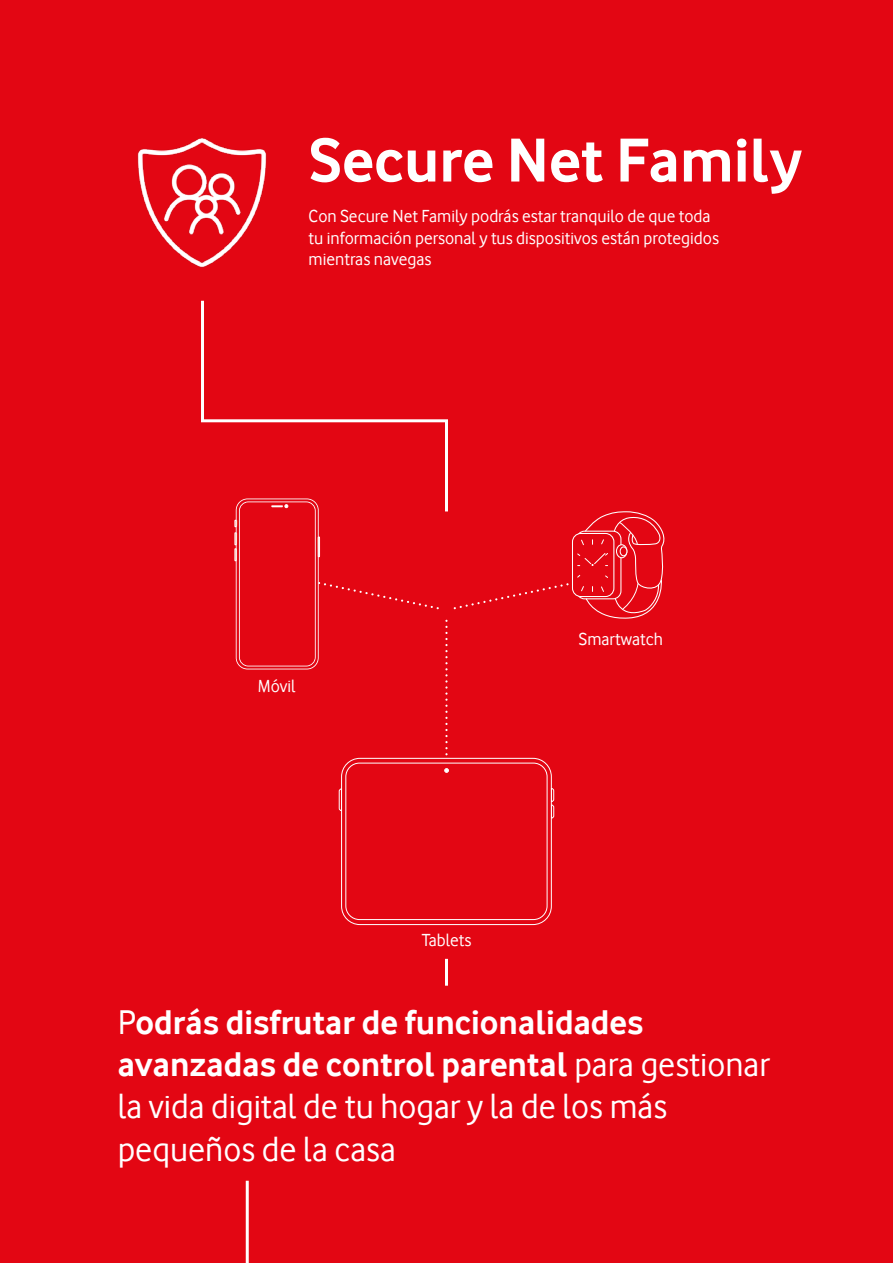
<style>
.page{position:relative;width:893px;height:1263px;background:#e30613}
.page>*{position:absolute;margin:0;border:0;box-sizing:border-box;transform-origin:0 0}
.t1{font:700 64.35px "Vodafone Rg";color:#fff}
.t2{font:35.4px/42.5px "Vodafone Rg";color:#fff}
.t3{font:18px/21.6px "Vodafone Rg";color:#fff}
.s1{font-weight:700}
</style>
<div class="page">
<svg style="left:201px;top:300px;width:247px;height:198px"></svg>
<hr style="left:445px;top:959px;width:3px;height:27px;background:#fff">
<hr style="left:246px;top:1181px;width:3px;height:82px;background:#fff">
<div style="left:341px;top:758px;width:211px;height:167px;border:1px solid #fff;border-radius:18px"></div>
<div style="left:345px;top:763px;width:203px;height:157px;border:1px solid #fff;border-radius:14px"></div>
<svg style="left:444px;top:768px;width:5px;height:5px"></svg>
<svg style="left:338px;top:788px;width:4px;height:23px"></svg>
<svg style="left:550px;top:787px;width:5px;height:32px"></svg>
<svg style="left:234px;top:498px;width:431px;height:260px"></svg>
<img style="left:137px;top:138px;width:130px;height:130px">
<h1 class="t1" style="left:309px;top:123px;width:495px">Secure Net Family</h1>
<p class="t3" style="left:309px;top:205px;width:412px">Con Secure Net Family podrás estar tranquilo de que toda tu información personal y tus dispositivos están protegidos mientras navegas</p>
<p class="t3" style="left:258px;top:675px;width:39px">Móvil</p>
<p class="t3" style="left:578px;top:628px;width:86px">Smartwatch</p>
<p class="t3" style="left:422px;top:929px;width:51px">Tablets</p>
<h2 class="t2" style="left:118px;top:1000px;width:654px">P<span class="s1">odrás disfrutar de funcionalidades avanzadas de control parental</span> para gestionar la vida digital de tu hogar y la de los más pequeños de la casa</h2>
</div>
